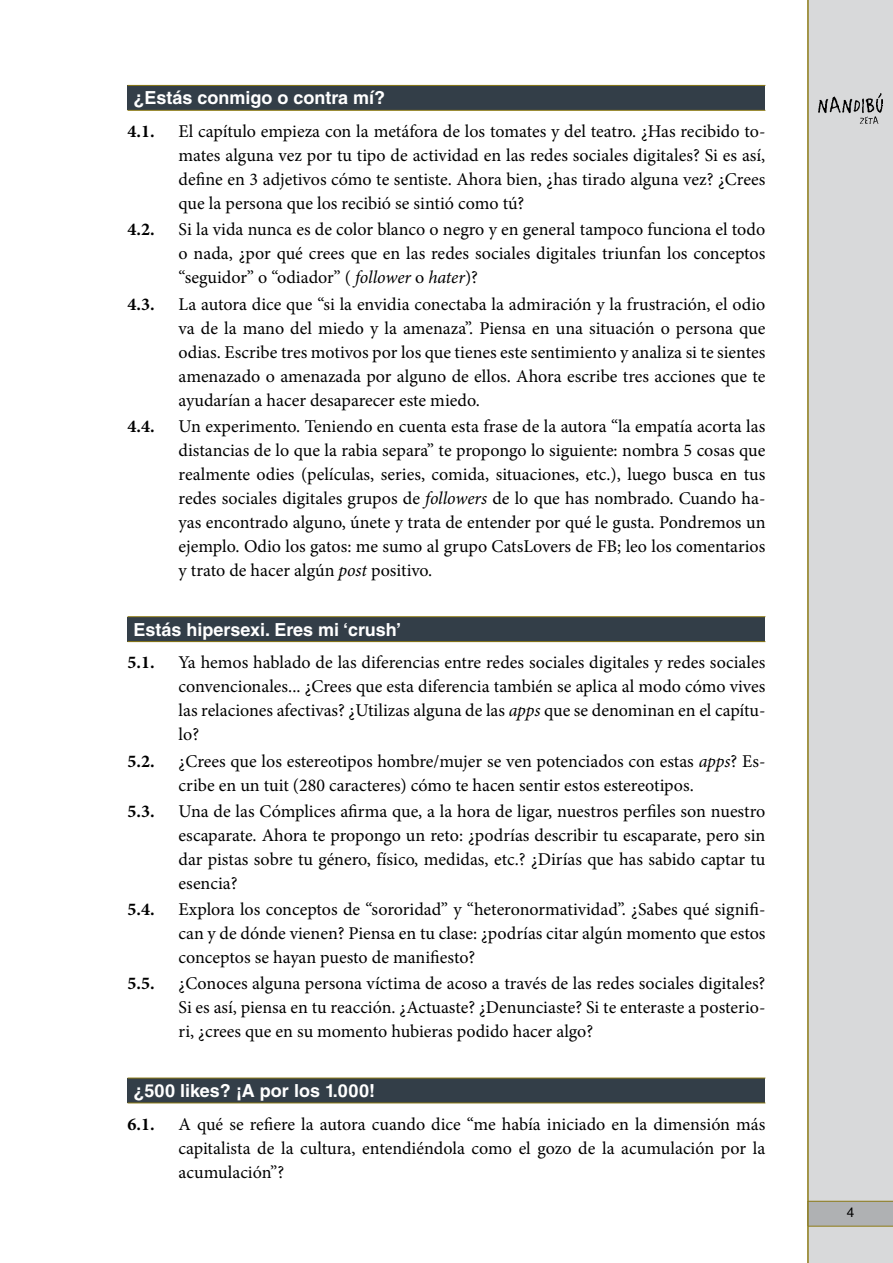
<style>
.page{position:relative;width:893px;height:1263px;background:#fff}
.page>*{position:absolute;margin:0;border:0;box-sizing:border-box;transform-origin:0 0}
.cos_entrat_4{font:18px/24px "Minion Pro";color:#000;text-align:justify}
.titol_taula{font:700 18px "Helvetica LT Std";color:#fff}
.cos_entrat_4-2{font:700 18px "Minion Pro";color:#000}
.t1{font:13.5px "Helvetica LT Std";color:#000}
.s1{font-style:italic}
</style>
<div class="page">
<div style="left:809px;top:0;width:84px;height:1263px;background:#d8d9da"></div>
<div style="left:808px;top:1201px;width:85px;height:25px;background:#afb1b3"></div>
<hr style="left:808px;top:1201px;width:85px;height:1px;background:#8c7a16">
<hr style="left:808px;top:1226px;width:85px;height:1px;background:#8c7a16">
<hr style="left:807px;top:0;width:2px;height:1263px;background:#8c7a16">
<img style="left:819px;top:93px;width:63px;height:30px">
<div style="left:128px;top:85px;width:637px;height:25px;background:#333e48"></div>
<hr style="left:128px;top:85px;width:637px;height:1px;background:#8c7a16">
<hr style="left:128px;top:110px;width:637px;height:1px;background:#8c7a16">
<div style="left:128px;top:617px;width:637px;height:25px;background:#333e48"></div>
<hr style="left:128px;top:616px;width:637px;height:1px;background:#8c7a16">
<hr style="left:128px;top:641px;width:637px;height:1px;background:#8c7a16">
<div style="left:128px;top:1078px;width:637px;height:25px;background:#333e48"></div>
<hr style="left:128px;top:1078px;width:637px;height:1px;background:#8c7a16">
<hr style="left:128px;top:1102px;width:637px;height:1px;background:#8c7a16">
<p class="titol_taula" style="left:134px;top:87px;width:253px">¿Estás conmigo o contra mí?</p>
<p class="cos_entrat_4-2" style="left:128px;top:121px;width:29px">4.1.</p>
<p class="cos_entrat_4" style="left:179px;top:120px;width:588px">El capítulo empieza con la metáfora de los tomates y del teatro. ¿Has recibido to&shy;mates alguna vez por tu tipo de actividad en las redes sociales digitales? Si es así, define en 3 adjetivos cómo te sentiste. Ahora bien, ¿has tirado alguna vez? ¿Crees que la persona que los recibió se sintió como tú?</p>
<p class="cos_entrat_4-2" style="left:128px;top:219px;width:29px">4.2.</p>
<p class="cos_entrat_4" style="left:179px;top:218px;width:588px">Si la vida nunca es de color blanco o negro y en general tampoco funciona el todo o nada, ¿por qué crees que en las redes sociales digitales triunfan los conceptos “seguidor” o “odiador” ( <span class="s1">follower</span> o <span class="s1">hater</span>)?</p>
<p class="cos_entrat_4-2" style="left:128px;top:293px;width:29px">4.3.</p>
<p class="cos_entrat_4" style="left:179px;top:292px;width:588px">La autora dice que “si la envidia conectaba la admiración y la frustración, el odio va de la mano del miedo y la amenaza”. Piensa en una situación o persona que odias. Escribe tres motivos por los que tienes este sentimiento y analiza si te sientes amenazado o amenazada por alguno de ellos. Ahora escribe tres acciones que te ayudarían a hacer desaparecer este miedo.</p>
<p class="cos_entrat_4-2" style="left:128px;top:415px;width:29px">4.4.</p>
<p class="cos_entrat_4" style="left:179px;top:414px;width:588px">Un experimento. Teniendo en cuenta esta frase de la autora “la empatía acorta las distancias de lo que la rabia separa” te propongo lo siguiente: nombra 5 cosas que realmente odies (películas, series, comida, situaciones, etc.), luego busca en tus redes sociales digitales grupos de <span class="s1">followers</span> de lo que has nombrado. Cuando ha&shy;yas encontrado alguno, únete y trata de entender por qué le gusta. Pondremos un ejemplo. Odio los gatos: me sumo al grupo CatsLovers de FB; leo los comentarios y trato de hacer algún <span class="s1">post</span> positivo.</p>
<p class="titol_taula" style="left:134px;top:618px;width:269px">Estás hipersexi. Eres mi ‘crush’</p>
<p class="cos_entrat_4-2" style="left:128px;top:652px;width:29px">5.1.</p>
<p class="cos_entrat_4" style="left:179px;top:651px;width:588px">Ya hemos hablado de las diferencias entre redes sociales digitales y redes sociales convencionales... ¿Crees que esta diferencia también se aplica al modo cómo vives las relaciones afectivas? ¿Utilizas alguna de las <span class="s1">apps</span> que se denominan en el capítu&shy;lo?</p>
<p class="cos_entrat_4-2" style="left:128px;top:750px;width:29px">5.2.</p>
<p class="cos_entrat_4" style="left:179px;top:749px;width:588px">¿Crees que los estereotipos hombre/mujer se ven potenciados con estas <span class="s1">apps</span>? Es&shy;cribe en un tuit (280 caracteres) cómo te hacen sentir estos estereotipos.</p>
<p class="cos_entrat_4-2" style="left:128px;top:800px;width:29px">5.3.</p>
<p class="cos_entrat_4" style="left:179px;top:799px;width:588px">Una de las Cómplices afirma que, a la hora de ligar, nuestros perfiles son nuestro escaparate. Ahora te propongo un reto: ¿podrías describir tu escaparate, pero sin dar pistas sobre tu género, físico, medidas, etc.? ¿Dirías que has sabido captar tu esencia?</p>
<p class="cos_entrat_4-2" style="left:128px;top:898px;width:29px">5.4.</p>
<p class="cos_entrat_4" style="left:179px;top:897px;width:588px">Explora los conceptos de “sororidad” y “heteronormatividad”. ¿Sabes qué signifi&shy;can y de dónde vienen? Piensa en tu clase: ¿podrías citar algún momento que estos conceptos se hayan puesto de manifiesto?</p>
<p class="cos_entrat_4-2" style="left:128px;top:972px;width:29px">5.5.</p>
<p class="cos_entrat_4" style="left:179px;top:971px;width:588px">¿Conoces alguna persona víctima de acoso a través de las redes sociales digitales?<br>Si es así, piensa en tu reacción. ¿Actuaste? ¿Denunciaste? Si te enteraste a posterio&shy;ri, ¿crees que en su momento hubieras podido hacer algo?</p>
<p class="titol_taula" style="left:134px;top:1080px;width:243px">¿500 likes? ¡A por los 1.000!</p>
<p class="cos_entrat_4-2" style="left:128px;top:1113px;width:29px">6.1.</p>
<p class="cos_entrat_4" style="left:179px;top:1112px;width:588px">A qué se refiere la autora cuando dice “me había iniciado en la dimensión más capitalista de la cultura, entendiéndola como el gozo de la acumulación por la acumulación”?</p>
<p class="t1" style="left:847px;top:1205px;width:9px">4</p>
</div>
